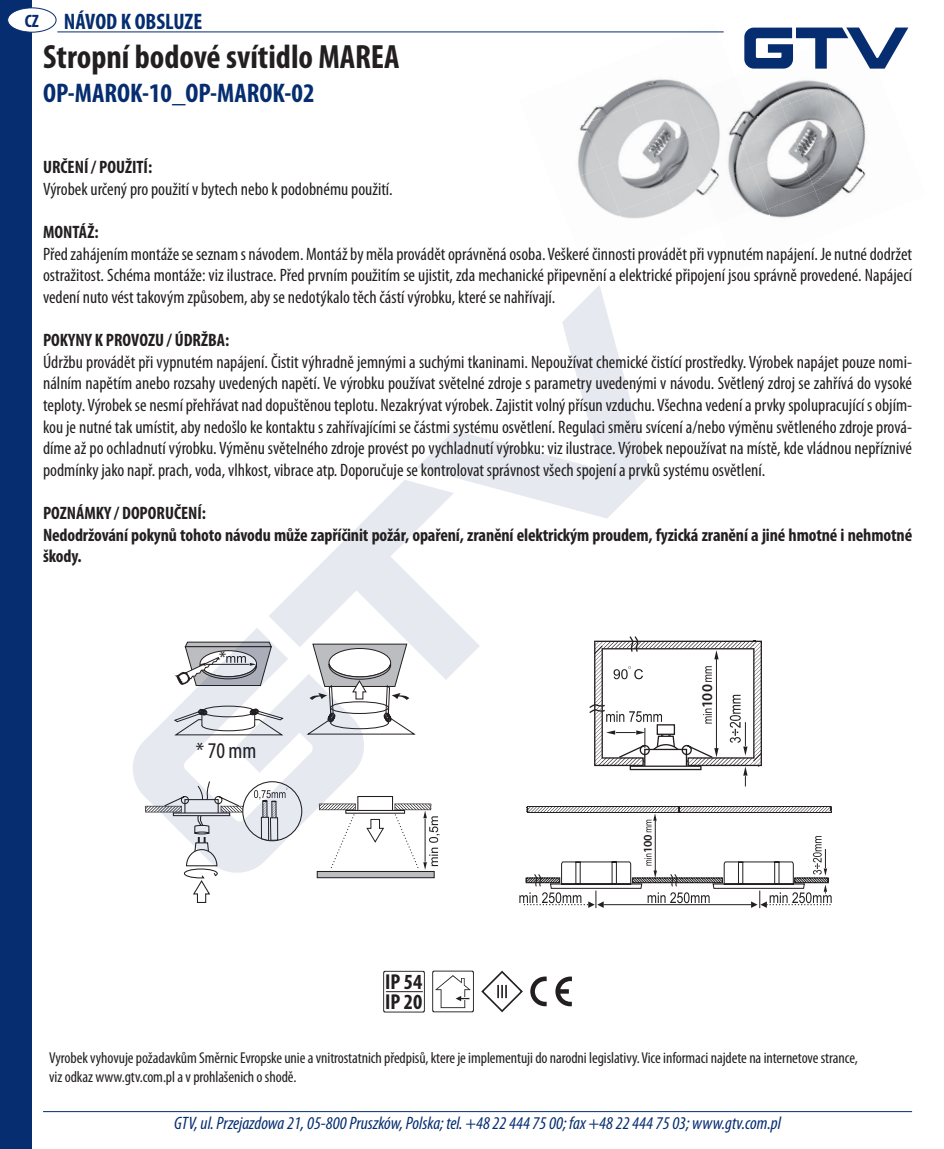
<style>
.page{position:relative;width:944px;height:1149px;background:#fff}
.page>*{position:absolute;margin:0;border:0;box-sizing:border-box;transform-origin:0 0}
.t1{font:700 condensed 33.75px "Myriad Pro";color:#231f20}
.t2{font:700 condensed 27px "Myriad Pro";color:#052d6f}
.t3{font:700 condensed 22.5px "Myriad Pro";color:#052d6f}
.t4{font:condensed 22.5px "Myriad Pro";color:#231f20}
.t5{font:700 condensed 21.6px/20px "Myriad Pro";color:#231f20}
.t6{font:condensed 18.9px "Myriad Pro";color:#231f20}
.t7{font:condensed 18px/21.6px "Myriad Pro";color:#231f20;text-align:justify}
.t8{font:700 condensed 18px/21.6px "Myriad Pro";letter-spacing:-.01em;color:#231f20}
.t9{font:italic condensed 18px "Myriad Pro";color:#052d6f}
.t10{font:condensed 15.75px/18.9px "Myriad Pro";letter-spacing:-.005em;color:#231f20}
.t11{font:600 14.85px "Myriad Pro";color:#231f20}
.t12{font:600 11.92px "Myriad Pro";color:#231f20}
.s1{font-size:18px}
</style>
<div class="page">
<div style="left:0;top:0;width:32px;height:1148px;background:#052d6f"></div>
<hr style="left:57px;top:32px;width:667px;height:1px;background:#052d6f">
<div style="left:8px;top:8px;width:48px;height:24px;background:#fff;border-radius:50%"></div>
<div style="left:7px;top:7px;width:49px;height:26px;border:1px solid #052d6f;border-radius:50%"></div>
<hr style="left:43px;top:1110px;width:869px;height:1px;background:#052d6f">
<svg style="left:186px;top:876px;width:30px;height:26px"></svg>
<div style="left:317px;top:870px;width:118px;height:7px;background:#bcbdc0;border:1px solid #231f20"></div>
<div style="left:357px;top:795px;width:36px;height:17px;background:#fff;border:1px solid #231f20"></div>
<svg style="left:368px;top:803px;width:72px;height:68px"></svg>
<img style="left:753px;top:96px;width:13px;height:11px">
<img style="left:766px;top:80px;width:47px;height:27px">
<img style="left:813px;top:27px;width:47px;height:61px">
<img style="left:750px;top:107px;width:32px;height:42px">
<img style="left:782px;top:88px;width:48px;height:61px">
<img style="left:830px;top:69px;width:30px;height:61px">
<img style="left:765px;top:149px;width:33px;height:41px">
<img style="left:798px;top:130px;width:48px;height:60px">
<img style="left:846px;top:111px;width:20px;height:61px">
<img style="left:775px;top:190px;width:40px;height:28px">
<img style="left:815px;top:172px;width:47px;height:37px">
<img style="left:862px;top:153px;width:4px;height:26px">
<svg style="left:744px;top:28px;width:164px;height:41px"></svg>
<svg style="left:133px;top:711px;width:235px;height:165px"></svg>
<svg style="left:417px;top:285px;width:234px;height:233px"></svg>
<svg style="left:174px;top:479px;width:306px;height:256px"></svg>
<svg style="left:383px;top:970px;width:42px;height:41px"></svg>
<hr style="left:386px;top:990px;width:37px;height:1px;background:#231f20">
<svg style="left:432px;top:970px;width:42px;height:41px"></svg>
<svg style="left:481px;top:970px;width:42px;height:41px"></svg>
<svg style="left:555px;top:976px;width:17px;height:29px"></svg>
<svg style="left:530px;top:976px;width:17px;height:29px"></svg>
<img style="left:583px;top:95px;width:33px;height:29px">
<img style="left:616px;top:79px;width:49px;height:26px">
<img style="left:665px;top:31px;width:59px;height:55px">
<img style="left:577px;top:124px;width:8px;height:44px">
<img style="left:585px;top:105px;width:48px;height:63px">
<img style="left:633px;top:86px;width:49px;height:63px">
<img style="left:682px;top:67px;width:66px;height:62px">
<img style="left:578px;top:168px;width:24px;height:40px">
<img style="left:602px;top:149px;width:49px;height:62px">
<img style="left:651px;top:129px;width:48px;height:63px">
<img style="left:699px;top:110px;width:66px;height:63px">
<img style="left:607px;top:211px;width:12px;height:6px">
<img style="left:619px;top:192px;width:49px;height:27px">
<img style="left:668px;top:173px;width:48px;height:37px">
<img style="left:716px;top:154px;width:66px;height:63px">
<svg style="left:589px;top:636px;width:173px;height:150px"></svg>
<svg style="left:519px;top:806px;width:313px;height:101px"></svg>
<p class="t3" style="left:25px;top:8px;width:179px"><span class="s1">CZ</span> NÁVOD K OBSLUZE</p>
<h1 class="t1" style="left:43px;top:36px;width:358px">Stropní bodové svítidlo MAREA</h1>
<h2 class="t2" style="left:43px;top:76px;width:273px">OP-MAROK-10_OP-MAROK-02</h2>
<p class="t8" style="left:43px;top:156px;width:111px">URČENÍ / POUŽITÍ:</p>
<p class="t7" style="left:43px;top:178px;width:351px">Výrobek určený pro použití v bytech nebo k podobnému použití.</p>
<p class="t8" style="left:43px;top:221px;width:57px">MONTÁŽ:</p>
<p class="t7" style="left:43px;top:242px;width:871px">Před zahájením montáže se seznam s návodem. Montáž by měla provádět oprávněná osoba. Veškeré činnosti provádět při vypnutém napájení. Je nutné dodržet ostražitost. Schéma montáže: viz ilustrace. Před prvním použitím se ujistit, zda mechanické připevnění a elektrické připojení jsou správně provedené. Napájecí vedení nuto vést takovým způsobem, aby se nedotýkalo těch částí výrobku, které se nahřívají.</p>
<p class="t8" style="left:43px;top:329px;width:188px">POKYNY K PROVOZU / ÚDRŽBA:</p>
<p class="t7" style="left:43px;top:350px;width:871px">Údržbu provádět při vypnutém napájení. Čistit výhradně jemnými a suchými tkaninami. Nepoužívat chemické čistící prostředky. Výrobek napájet pouze nomi&shy;nálním napětím anebo rozsahy uvedených napětí. Ve výrobku používat světelné zdroje s parametry uvedenými v návodu. Světlený zdroj se zahřívá do vysoké teploty. Výrobek se nesmí přehřávat nad dopuštěnou teplotu. Nezakrývat výrobek. Zajistit volný přísun vzduchu. Všechna vedení a prvky spolupracující s objím&shy;kou je nutné tak umístit, aby nedošlo ke kontaktu s zahřívajícími se částmi systému osvětlení. Regulaci směru svícení a/nebo výměnu světleného zdroje prová&shy;díme až po ochladnutí výrobku. Výměnu světelného zdroje provést po vychladnutí výrobku: viz ilustrace. Výrobek nepoužívat na místě, kde vládnou nepříznivé podmínky jako např. prach, voda, vlhkost, vibrace atp. Doporučuje se kontrolovat správnost všech spojení a prvků systému osvětlení.</p>
<p class="t8" style="left:43px;top:501px;width:871px">POZNÁMKY / DOPORUČENÍ:<br>Nedodržování pokynů tohoto návodu může zapříčinit požár, opaření, zranění elektrickým proudem, fyzická zranění a jiné hmotné i nehmotné škody.</p>
<p class="t6" style="left:219px;top:646px;width:9px">*</p>
<p class="t4" style="left:196px;top:736px;width:62px">* 70 mm</p>
<p class="t5" style="left:385px;top:970px;width:39px">IP 54<br>IP 20</p>
<p class="t11" style="left:698px;top:708px;width:26px;rotate:-90deg">100</p>
<p class="t12" style="left:640px;top:853px;width:21px;rotate:-90deg">100</p>
<p class="t10" style="left:49px;top:1047px;width:810px">Vyrobek vyhovuje požadavkům Směrnic Evropske unie a vnitrostatnich předpisů, ktere je implementuji do narodni legislativy. Vice informaci najdete na internetove strance, viz odkaz www.gtv.com.pl a v prohlašenich o shodě.</p>
<p class="t9" style="left:174px;top:1112px;width:608px">GTV, ul. Przejazdowa 21, 05-800 Pruszków, Polska; tel. +48 22 444 75 00; fax +48 22 444 75 03; www.gtv.com.pl</p>
</div>
